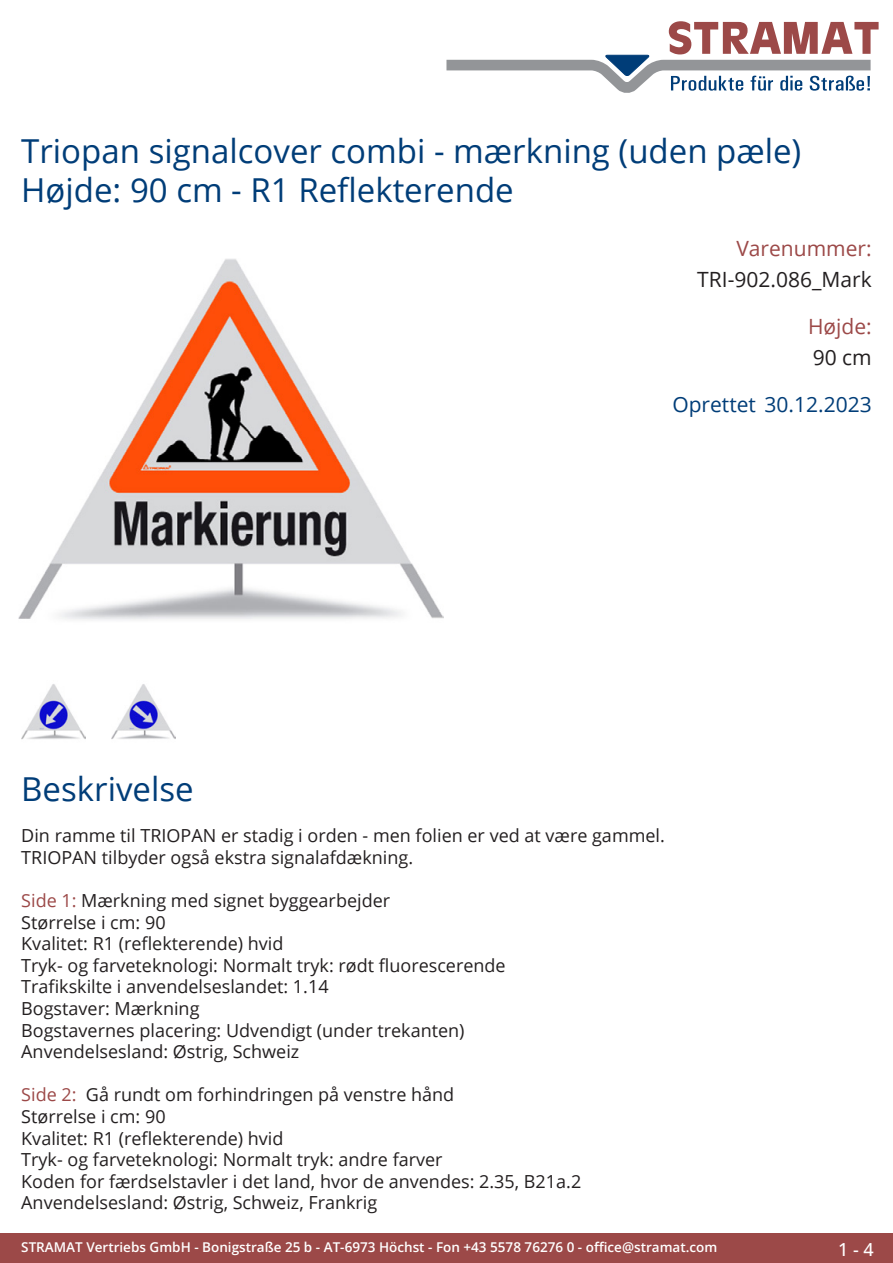
<style>
.page{position:relative;width:893px;height:1263px;background:#fff}
.page>*{position:absolute;margin:0;border:0;box-sizing:border-box;transform-origin:0 0}
.Produkttitel{font:33px/39.6px "Open Sans";color:#003d78}
.TechDaten_Inhalt{font:21px "Open Sans";color:#231f20}
.Erstellungsdatum{font:21px "Open Sans";color:#003d78}
.TechDaten_Überschrif{font:21px "Open Sans";color:#9c4948}
.Beschreibung_Text{font:18px/21.6px "Open Sans";color:#231f20}
.t1{font:500 18px "Open Sans";color:#fff}
.t2{font:600 13.5px "Open Sans";color:#fff}
.s1{color:#9c4948}
</style>
<div class="page">
<div style="left:0;top:1233px;width:893px;height:30px;background:#9c4948"></div>
<svg style="left:446px;top:21px;width:433px;height:72px"></svg>
<img style="left:18px;top:259px;width:425px;height:361px">
<img style="left:21px;top:684px;width:64px;height:56px">
<img style="left:112px;top:684px;width:63px;height:55px">
<p class="Produkttitel" style="left:21px;top:130px;width:782px">Triopan signalcover combi - mærkning (uden pæle)<br>Højde: 90 cm - R1 Reflekterende</p>
<p class="TechDaten_Überschrif" style="left:736px;top:234px;width:137px">Varenummer:</p>
<p class="TechDaten_Inhalt" style="left:697px;top:265px;width:176px">TRI-902.086_Mark</p>
<p class="TechDaten_Überschrif" style="left:808px;top:312px;width:65px">Højde:</p>
<p class="TechDaten_Inhalt" style="left:813px;top:343px;width:61px">90 cm</p>
<p class="Erstellungsdatum" style="left:672px;top:390px;width:201px">Oprettet 30.12.2023</p>
<p class="Produkttitel" style="left:21px;top:768px;width:174px">Beskrivelse</p>
<p class="Beschreibung_Text" style="left:21px;top:824px;width:645px">Din ramme til TRIOPAN er stadig i orden - men folien er ved at være gammel.<br>TRIOPAN tilbyder også ekstra signalafdækning.</p>
<p class="Beschreibung_Text" style="left:21px;top:889px;width:486px"><span class="s1">Side 1:</span> Mærkning med signet byggearbejder<br>Størrelse i cm: 90<br>Kvalitet: R1 (reflekterende) hvid<br>Tryk- og farveteknologi: Normalt tryk: rødt fluorescerende Trafikskilte i anvendelseslandet: 1.14<br>Bogstaver: Mærkning<br>Bogstavernes placering: Udvendigt (under trekanten)<br>Anvendelsesland: Østrig, Schweiz</p>
<p class="Beschreibung_Text" style="left:21px;top:1083px;width:562px"><span class="s1">Side 2:</span> Gå rundt om forhindringen på venstre hånd<br>Størrelse i cm: 90<br>Kvalitet: R1 (reflekterende) hvid<br>Tryk- og farveteknologi: Normalt tryk: andre farver<br>Koden for færdselstavler i det land, hvor de anvendes: 2.35, B21a.2<br>Anvendelsesland: Østrig, Schweiz, Frankrig</p>
<p class="t2" style="left:21px;top:1238px;width:698px">STRAMAT Vertriebs GmbH - Bonigstraße 25 b - AT-6973 Höchst - Fon +43 5578 76276 0 - office@stramat.com</p>
<p class="t1" style="left:838px;top:1237px;width:37px">1 - 4</p>
</div>
